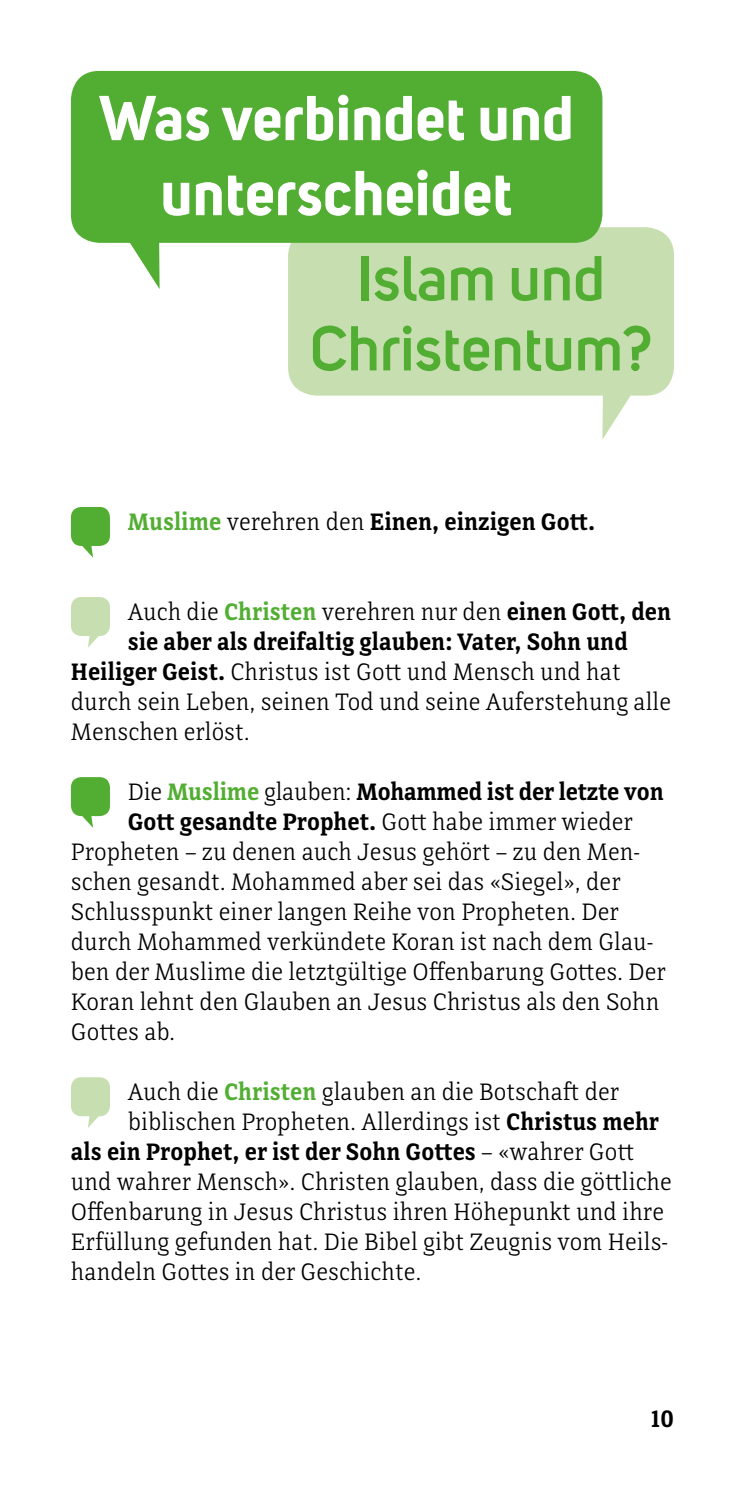
<style>
.page{position:relative;width:745px;height:1489px;background:#fff}
.page>*{position:absolute;margin:0;border:0;box-sizing:border-box;transform-origin:0 0}
.t1{font:700 62.5px/75px "Uni Sans";color:#fff;text-align:center}
.t2{font:600 62.5px/70px "Uni Sans";color:#52ae32;text-align:center}
.t3{font:300 25px "Directa Serif";color:#000}
.t4{font:600 25px "Directa Serif";color:#000}
.s1{color:#52ae32}
.s2{font-weight:300}
.s3{font-weight:600;color:#52ae32}
.s4{font-weight:600}
</style>
<div class="page">
<svg style="left:288px;top:227px;width:385px;height:212px;fill:#c7dfb0"></svg>
<svg style="left:71px;top:71px;width:531px;height:218px;background:#6fba52"></svg>
<svg style="left:71px;top:507px;width:39px;height:50px"></svg>
<svg style="left:71px;top:597px;width:39px;height:50px"></svg>
<svg style="left:71px;top:777px;width:39px;height:50px"></svg>
<svg style="left:71px;top:1077px;width:39px;height:50px"></svg>
<h1 class="t1" style="left:99px;top:80px;width:476px">Was verbindet und unterscheidet</h1>
<h1 class="t2" style="left:310px;top:239px;width:344px">Islam und<br>Christentum?</h1>
<p class="t4" style="left:128px;top:505px;width:468px"><span class="s1">Muslime</span> <span class="s2">verehren den</span> Einen, einzigen Gott.</p>
<p class="t3" style="left:128px;top:596px;width:544px">Auch die <span class="s3">Christen</span> verehren nur den <span class="s4">einen Gott, den</span></p>
<p class="t4" style="left:128px;top:625px;width:501px">sie aber als dreifaltig glauben: Vater, Sohn und</p>
<p class="t3" style="left:71px;top:656px;width:551px"><span class="s4">Heiliger Geist.</span> Christus ist Gott und Mensch und hat</p>
<p class="t3" style="left:71px;top:686px;width:601px">durch sein Leben, seinen Tod und seine Auferstehung alle</p>
<p class="t3" style="left:71px;top:716px;width:180px">Menschen erlöst.</p>
<p class="t4" style="left:128px;top:775px;width:537px"><span class="s2">Die</span> <span class="s1">Muslime</span> <span class="s2">glauben:</span> Mohammed ist der letzte von</p>
<p class="t4" style="left:128px;top:805px;width:506px">Gott gesandte Prophet. <span class="s2">Gott habe immer wieder</span></p>
<p class="t3" style="left:71px;top:836px;width:570px">Propheten – zu denen auch Jesus gehört – zu den Men-</p>
<p class="t3" style="left:71px;top:866px;width:551px">schen gesandt. Mohammed aber sei das «Siegel», der</p>
<p class="t3" style="left:71px;top:896px;width:549px">Schlusspunkt einer langen Reihe von Propheten. Der</p>
<p class="t3" style="left:71px;top:926px;width:583px">durch Mohammed verkündete Koran ist nach dem Glau-</p>
<p class="t3" style="left:71px;top:956px;width:596px">ben der Muslime die letztgültige Offenbarung Gottes. Der</p>
<p class="t3" style="left:71px;top:986px;width:589px">Koran lehnt den Glauben an Jesus Christus als den Sohn</p>
<p class="t3" style="left:71px;top:1016px;width:106px">Gottes ab.</p>
<p class="t3" style="left:128px;top:1076px;width:492px">Auch die <span class="s3">Christen</span> glauben an die Botschaft der</p>
<p class="t3" style="left:128px;top:1106px;width:532px">biblischen Propheten. Allerdings ist <span class="s4">Christus mehr</span></p>
<p class="t4" style="left:71px;top:1135px;width:564px">als ein Prophet, er ist der Sohn Gottes <span class="s2">– «wahrer Gott</span></p>
<p class="t3" style="left:71px;top:1166px;width:602px">und wahrer Mensch». Christen glauben, dass die göttliche</p>
<p class="t3" style="left:71px;top:1196px;width:594px">Offenbarung in Jesus Christus ihren Höhepunkt und ihre</p>
<p class="t3" style="left:71px;top:1226px;width:598px">Erfüllung gefunden hat. Die Bibel gibt Zeugnis vom Heils-</p>
<p class="t3" style="left:71px;top:1256px;width:352px">handeln Gottes in der Geschichte.</p>
<p class="t4" style="left:650px;top:1403px;width:25px">10</p>
</div>
